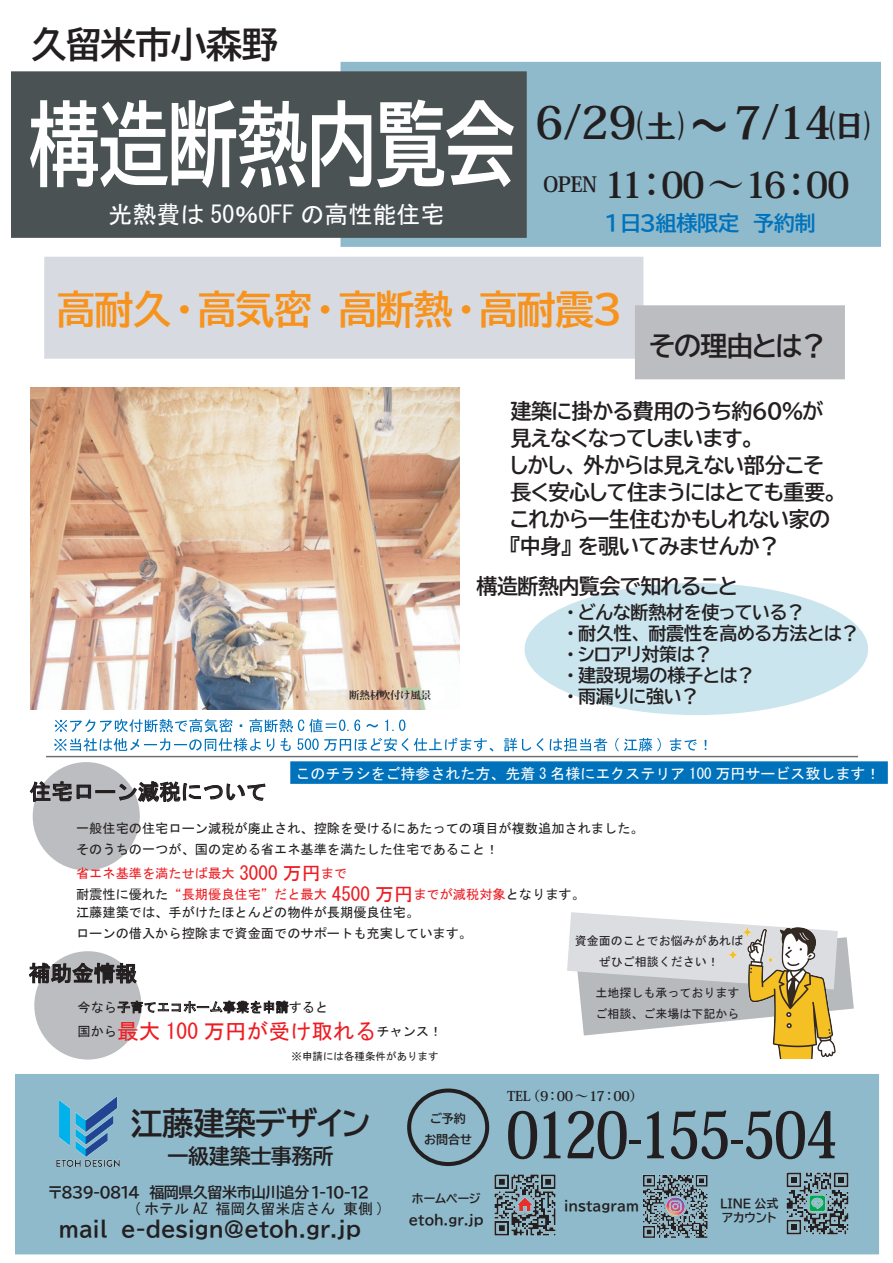
<style>
.page{position:relative;width:893px;height:1263px;background:#fff}
.page>*{position:absolute;margin:0;border:0;box-sizing:border-box;transform-origin:0 0}
.t1{font:91.5px "BIZ UDP Gothic Bold";letter-spacing:-.005em;color:#fff;scale:.76 1}
.t2{font:700 63.9px "Koz Min Pro";letter-spacing:-.055em;color:#231f20;scale:.84 1}
.t3{font:700 45px "Koz Min Pro";color:#231f20}
.t4{font:39px "BIZ UDP Gothic Bold";letter-spacing:-.025em;color:#f7931d}
.t5{font:700 36px "Koz Min Pro";letter-spacing:-.075em;color:#231f20}
.t6{font:36px "BIZ UDP Gothic Bold";letter-spacing:-.02em;color:#231f20}
.t7{font:31.5px "BIZ UDP Gothic Bold";letter-spacing:-.015em;color:#231f20}
.t8{font:31.5px "HG Soei Presence EB";color:#231f20}
.t9{font:27px "BIZ UDP Gothic Bold";letter-spacing:-.045em;color:#231f20}
.t10{font:24px "MS Gothic";color:#fff}
.t11{font:21.6px "MS Gothic";color:#ee1d23}
.t12{font:21.6px "MS Gothic";color:#231f20}
.t13{font:21px/27px "BIZ UDP Gothic Bold";letter-spacing:-.03em;color:#231f20}
.t14{font:21px "BIZ UDP Gothic Bold";color:#231f20}
.t15{font:21px "BIZ UDP Gothic Bold";letter-spacing:-.02em;color:#0072bc}
.t16{font:21px "BIZ UDP Gothic Bold";letter-spacing:-.01em;color:#231f20}
.t17{font:18px/21px "BIZ UDP Gothic Bold";letter-spacing:-.02em;color:#231f20}
.t18{font:15px "MS Gothic";color:#fff}
.t19{font:15px "BIZ UDP Gothic Bold";letter-spacing:-.045em;color:#231f20}
.t20{font:15px "MS Gothic";color:#231f20}
.t21{font:13.5px "BIZ UDP Gothic Bold";color:#231f20}
.t22{font:700 13.5px "Koz Min Pro";letter-spacing:-.035em;color:#231f20}
.t23{font:13.2px/21px "MS Gothic";color:#231f20}
.t24{font:13.2px/21px "MS Gothic";color:#ee1d23}
.t25{font:12px/21px "MS Gothic";color:#231f20;text-align:center}
.t26{font:12px/21px "BIZ UDP Gothic Bold";color:#231f20;text-align:center}
.t27{font:10.5px "MS Gothic";color:#231f20}
.t28{font:700 10.5px "Koz Min Pro";letter-spacing:-.025em;color:#231f20}
.s1{font-family:"BIZ UDP Gothic Bold";font-weight:400;font-size:54px}
.s2{font-size:65.4px}
.s3{font-size:19.2px}
.s4{color:#231f20}
.s5{font-size:13.2px;color:#231f20}
</style>
<div class="page">
<div style="left:44px;top:257px;width:599px;height:102px;background:#d7dbe1"></div>
<div style="left:340px;top:62px;width:541px;height:185px;background:#8ebacb"></div>
<div style="left:11px;top:71px;width:516px;height:167px;background:#4a5254"></div>
<img style="left:30px;top:388px;width:429px;height:322px">
<div style="left:525px;top:583px;width:343px;height:132px;background:#cbe5ee;border-radius:50%"></div>
<div style="left:15px;top:1074px;width:864px;height:180px;background:#8ebacb"></div>
<img style="left:56px;top:1097px;width:63px;height:69px">
<div style="left:407px;top:1088px;width:82px;height:78px;border:4px solid #231f20;border-radius:50%"></div>
<img style="left:642px;top:1174px;width:66px;height:64px">
<img style="left:786px;top:1172px;width:63px;height:63px">
<img style="left:493px;top:1174px;width:63px;height:62px">
<div style="left:635px;top:305px;width:210px;height:74px;background:#bcbdc0"></div>
<div style="left:34px;top:951px;width:107px;height:108px;background:#bcbdc0;border-radius:50%"></div>
<div style="left:33px;top:762px;width:107px;height:108px;background:#bcbdc0;border-radius:50%"></div>
<svg style="left:567px;top:912px;width:139px;height:123px;background:#d1d3d7"></svg>
<img style="left:698px;top:922px;width:156px;height:137px">
<svg style="left:46px;top:719px;width:813px;height:39px"></svg>
<div style="left:291px;top:762px;width:596px;height:21px;background:#0072bc"></div>
<div style="left:290px;top:761px;width:598px;height:23px;border:2px solid #0072bc"></div>
<h3 class="t6" style="left:31px;top:27px;width:249px">久留米市小森野</h3>
<h1 class="t1" style="left:29px;top:98px;width:641px">構造断熱内覧会</h1>
<h3 class="t3" style="left:690px;top:89px;width:144px">　7/14</h3>
<h3 class="t3" style="left:490px;top:90px;width:294px">　6/29 <span class="s1">～</span><span class="s2">　</span></h3>
<h3 class="t8" style="left:628px;top:110px;width:66px">(土)</h3>
<h3 class="t8" style="left:821px;top:109px;width:59px">(日)</h3>
<h3 class="t5" style="left:543px;top:159px;width:308px"><sup>OPEN</sup> 11：00～16：00</h3>
<h3 class="t10" style="left:109px;top:202px;width:337px">光熱費は 50％OFF の高性能住宅</h3>
<h3 class="t15" style="left:605px;top:213px;width:212px">1日３組様限定　予約制</h3>
<h3 class="t4" style="left:57px;top:290px;width:568px">高耐久・高気密・高断熱・高耐震３</h3>
<h3 class="t9" style="left:649px;top:332px;width:179px">その理由とは？</h3>
<h3 class="t13" style="left:510px;top:397px;width:329px">建築に掛かる費用のうち約６０％が見えなくなってしまいます。<br>しかし、外からは見えない部分こそ長く安心して住まうにはとても重要。これから一生住むかもしれない家の『中身』を覗いてみませんか？</h3>
<h3 class="t13" style="left:476px;top:573px;width:263px">構造断熱内覧会で知れること</h3>
<h3 class="t17" style="left:566px;top:601px;width:294px">・どんな断熱材を使っている？<br>・耐久性、耐震性を高める方法とは？・シロアリ対策は？　<br>・建設現場の様子とは？</h3>
<p class="t28" style="left:349px;top:687px;width:83px">断熱材吹付け風景</p>
<h3 class="t17" style="left:566px;top:685px;width:134px">・雨漏りに強い？</h3>
<p class="t18" style="left:295px;top:766px;width:586px">このチラシをご持参された方、先着 3 名様にエクステリア 100 万円サービス致します！</p>
<h3 class="t12" style="left:30px;top:781px;width:239px">住宅ローン減税について</h3>
<p class="t23" style="left:76px;top:818px;width:569px">一般住宅の住宅ローン減税が廃止され、控除を受けるにあたっての項目が複数追加されました。そのうちの一つが、国の定める省エネ基準を満たした住宅であること！</p>
<p class="t24" style="left:76px;top:862px;width:510px">省エネ基準を満たせば最大 <span class="s3">3000 万円</span>まで<br><span class="s4">耐震性に優れた</span>“長期優良住宅”だと最大 <span class="s3">4500 万円</span>までが減税対象<span class="s4">となります。</span></p>
<p class="t23" style="left:76px;top:902px;width:397px">江藤建築では、手がけたほとんどの物件が長期優良住宅。<br>ローンの借入から控除まで資金面でのサポートも充実しています。</p>
<p class="t25" style="left:575px;top:930px;width:169px">資金面のことでお悩みがあればぜひご相談ください！</p>
<p class="t25" style="left:595px;top:982px;width:145px;text-align:left">土地探しも承っておりますご相談、ご来場は下記から</p>
<h3 class="t12" style="left:29px;top:962px;width:109px">補助金情報</h3>
<p class="t23" style="left:78px;top:996px;width:252px">今なら子育てエコホーム事業を申請すると</p>
<h3 class="t11" style="left:78px;top:1021px;width:366px"><span class="s5">国から</span>最大 100 万円が受け取れる<span class="s5">チャンス！</span></h3>
<p class="t27" style="left:292px;top:1050px;width:148px">※申請には各種条件があります</p>
<p class="t22" style="left:507px;top:1087px;width:138px">TEL（9：00～17：00）</p>
<h3 class="t7" style="left:131px;top:1108px;width:241px">江藤建築デザイン</h3>
<h3 class="t16" style="left:168px;top:1146px;width:167px">一級建築士事務所</h3>
<p class="t19" style="left:48px;top:1185px;width:323px">〒839-0814　福岡県久留米市山川追分 1-10-12</p>
<h3 class="t14" style="left:59px;top:1219px;width:304px">mail e-design@etoh.gr.jp</h3>
<p class="t20" style="left:133px;top:1201px;width:253px">( ホテル AZ 福岡久留米店さん 東側 )</p>
<p class="t26" style="left:424px;top:1108px;width:49px">ご予約お問合せ</p>
<p class="t26" style="left:412px;top:1188px;width:70px">ホームページ</p>
<p class="t21" style="left:409px;top:1213px;width:76px">etoh.gr.jp</p>
<h2 class="t2" style="left:506px;top:1088px;width:398px">0120-155-504</h2>
<p class="t21" style="left:564px;top:1199px;width:77px">instagram</p>
<p class="t26" style="left:720px;top:1197px;width:60px;line-height:13.5px;text-align:left">LINE 公式アカウント</p>
</div>
